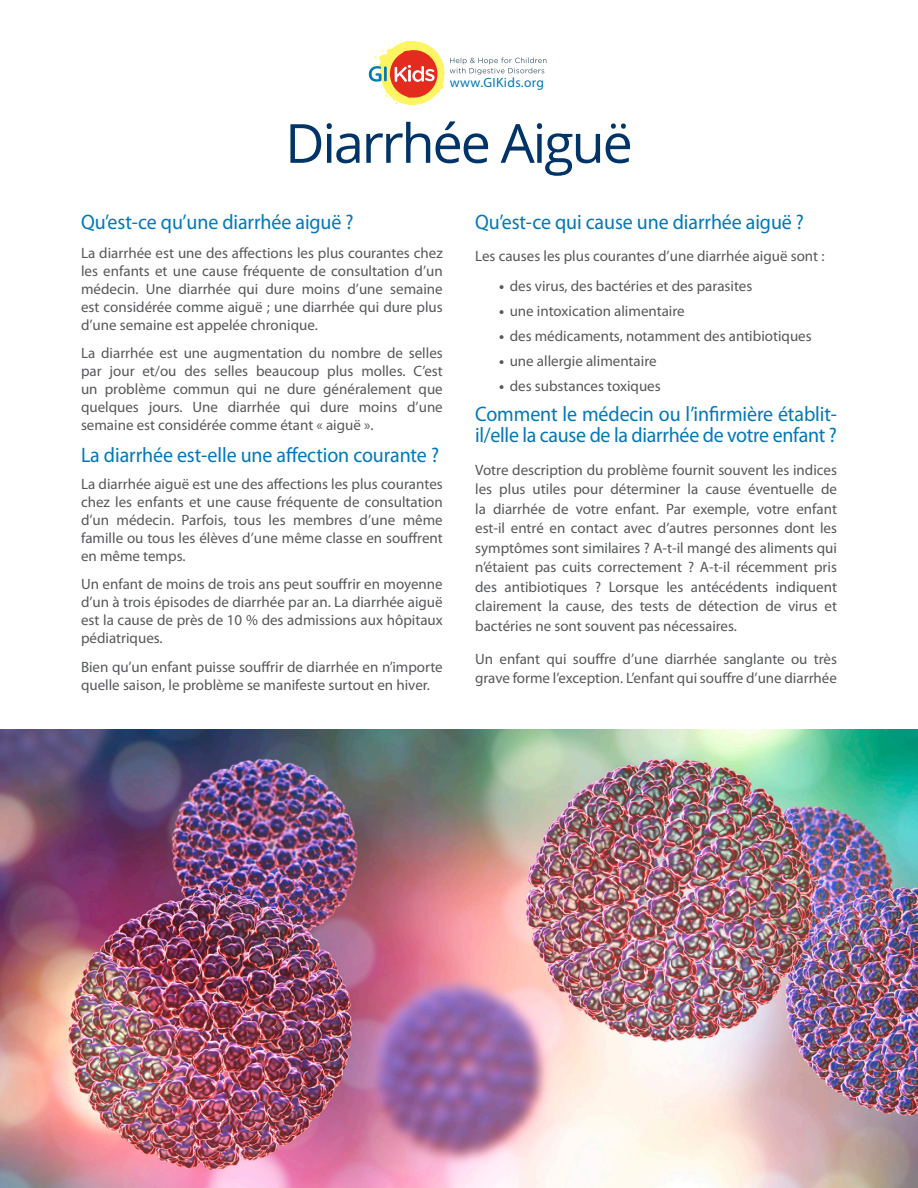
<style>
.page{position:relative;width:918px;height:1188px;background:#fff}
.page>*{position:absolute;margin:0;border:0;box-sizing:border-box;transform-origin:0 0}
.t1{font:54px "Open Sans";letter-spacing:-.04em;color:#003367}
.Body{font:21px/21px "Myriad Pro";letter-spacing:-.005em;color:#0078b9;scale:.95 1}
.Body-2{font:15px/18px "Myriad Pro";color:#57585a;text-align:justify}
.subhead{font:13.5px "Myriad Pro";letter-spacing:.025em;color:#0078b9}
.s1{font-weight:700}
</style>
<div class="page">
<img style="left:0;top:729px;width:918px;height:459px">
<svg style="left:369px;top:41px;width:75px;height:64px"></svg>
<svg style="left:450px;top:57px;width:96px;height:18px"></svg>
<p class="subhead" style="left:450px;top:74px;width:96px">www.GIKids.org</p>
<p class="t1" style="left:285px;top:106px;width:349px">Diarrhée Aiguë</p>
<p class="Body" style="left:475px;top:211px;width:348px">Qu’est-ce qui cause une diarrhée aiguë ?</p>
<p class="Body-2" style="left:475px;top:246px;width:351px">Les causes les plus courantes d’une diarrhée aiguë sont :</p>
<p class="Body-2" style="left:499px;top:276px;width:255px"><span class="s1">•</span> des virus, des bactéries et des parasites</p>
<p class="Body-2" style="left:499px;top:301px;width:187px"><span class="s1">•</span> une intoxication alimentaire</p>
<p class="Body-2" style="left:499px;top:327px;width:314px"><span class="s1">•</span> des médicaments, notamment des antibiotiques</p>
<p class="Body-2" style="left:499px;top:352px;width:159px"><span class="s1">•</span> une allergie alimentaire</p>
<p class="Body-2" style="left:499px;top:377px;width:163px"><span class="s1">•</span> des substances toxiques</p>
<p class="Body" style="left:475px;top:403px;width:382px">Comment le médecin ou l’infirmière établit&shy;il/elle la cause de la diarrhée de votre enfant ?</p>
<p class="Body-2" style="left:475px;top:460px;width:363px;line-height:19.5px">Votre description du problème fournit souvent les indices les plus utiles pour déterminer la cause éventuelle de la diarrhée de votre enfant. Par exemple, votre enfant est-il entré en contact avec d’autres personnes dont les symptômes sont similaires ? A-t-il mangé des aliments qui n’étaient pas cuits correctement ? A-t-il récemment pris des antibiotiques ? Lorsque les antécédents indiquent clairement la cause, des tests de détection de virus et bactéries ne sont souvent pas nécessaires.</p>
<p class="Body-2" style="left:475px;top:649px;width:363px;line-height:19.5px">Un enfant qui souffre d’une diarrhée sanglante ou très grave forme l’exception. L’enfant qui souffre d’une diarrhée</p>
<p class="Body" style="left:81px;top:211px;width:289px">Qu’est-ce qu’une diarrhée aiguë ?</p>
<p class="Body-2" style="left:81px;top:243px;width:363px">La diarrhée est une des affections les plus courantes chez les enfants et une cause fréquente de consultation d’un médecin. Une diarrhée qui dure moins d’une semaine est considérée comme aiguë ; une diarrhée qui dure plus d’une semaine est appelée chronique.</p>
<p class="Body-2" style="left:81px;top:344px;width:363px">La diarrhée est une augmentation du nombre de selles par jour et/ou des selles beaucoup plus molles. C’est un problème commun qui ne dure généralement que quelques jours. Une diarrhée qui dure moins d’une semaine est considérée comme étant « aiguë ».</p>
<p class="Body" style="left:81px;top:444px;width:378px">La diarrhée est-elle une affection courante ?</p>
<p class="Body-2" style="left:81px;top:474px;width:363px">La diarrhée aiguë est une des affections les plus courantes chez les enfants et une cause fréquente de consultation d’un médecin. Parfois, tous les membres d’une même famille ou tous les élèves d’une même classe en souffrent en même temps.</p>
<p class="Body-2" style="left:81px;top:575px;width:363px">Un enfant de moins de trois ans peut souffrir en moyenne d’un à trois épisodes de diarrhée par an. La diarrhée aiguë est la cause de près de 10 % des admissions aux hôpitaux pédiatriques.</p>
<p class="Body-2" style="left:81px;top:657px;width:363px">Bien qu’un enfant puisse souffrir de diarrhée en n’importe quelle saison, le problème se manifeste surtout en hiver.</p>
</div>
